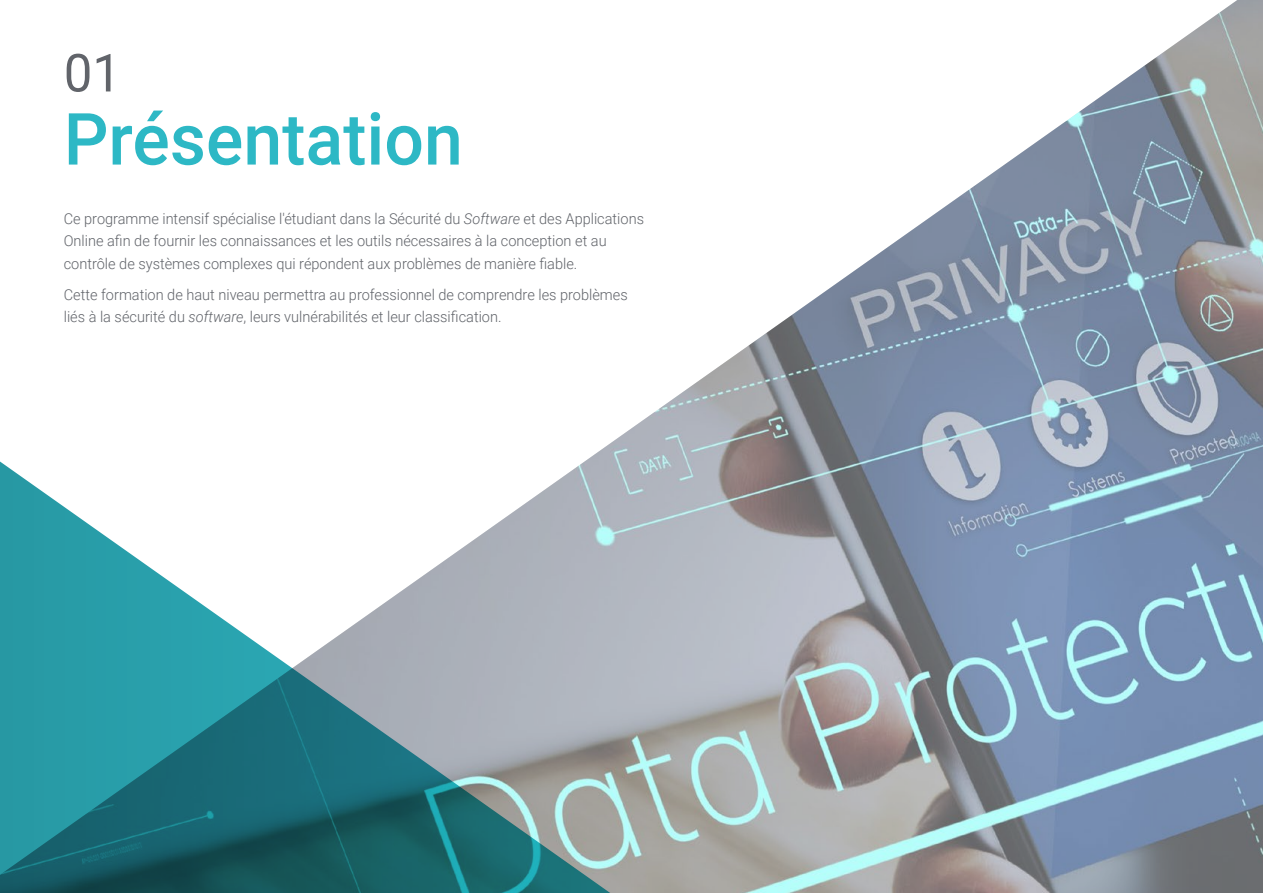
<style>
.page{position:relative;width:1263px;height:893px;background:#fff}
.page>*{position:absolute;margin:0;border:0;box-sizing:border-box;transform-origin:0 0}
.t1{font:500 72px "Roboto";color:#2db8c5}
.t2{font:52.5px "Roboto";color:#61646a}
.t3{font:300 15px/22.5px "Roboto";color:#61646a}
.s1{font-style:italic}
</style>
<div class="page">
<img style="left:607px;top:0;width:656px;height:893px">
<svg style="left:0;top:446px;width:640px;height:447px"></svg>
<h2 class="t2" style="left:64px;top:36px;width:59px">01</h2>
<h1 class="t1" style="left:64px;top:89px;width:401px">Présentation</h1>
<p class="t3" style="left:64px;top:207px;width:582px">Ce programme intensif spécialise l'étudiant dans la Sécurité du <span class="s1">Software</span> et des Applications<br>Online afin de fournir les connaissances et les outils nécessaires à la conception et au contrôle de systèmes complexes qui répondent aux problèmes de manière fiable.</p>
<p class="t3" style="left:64px;top:283px;width:565px">Cette formation de haut niveau permettra au professionnel de comprendre les problèmes liés à la sécurité du <span class="s1">software</span>, leurs vulnérabilités et leur classification.</p>
</div>
